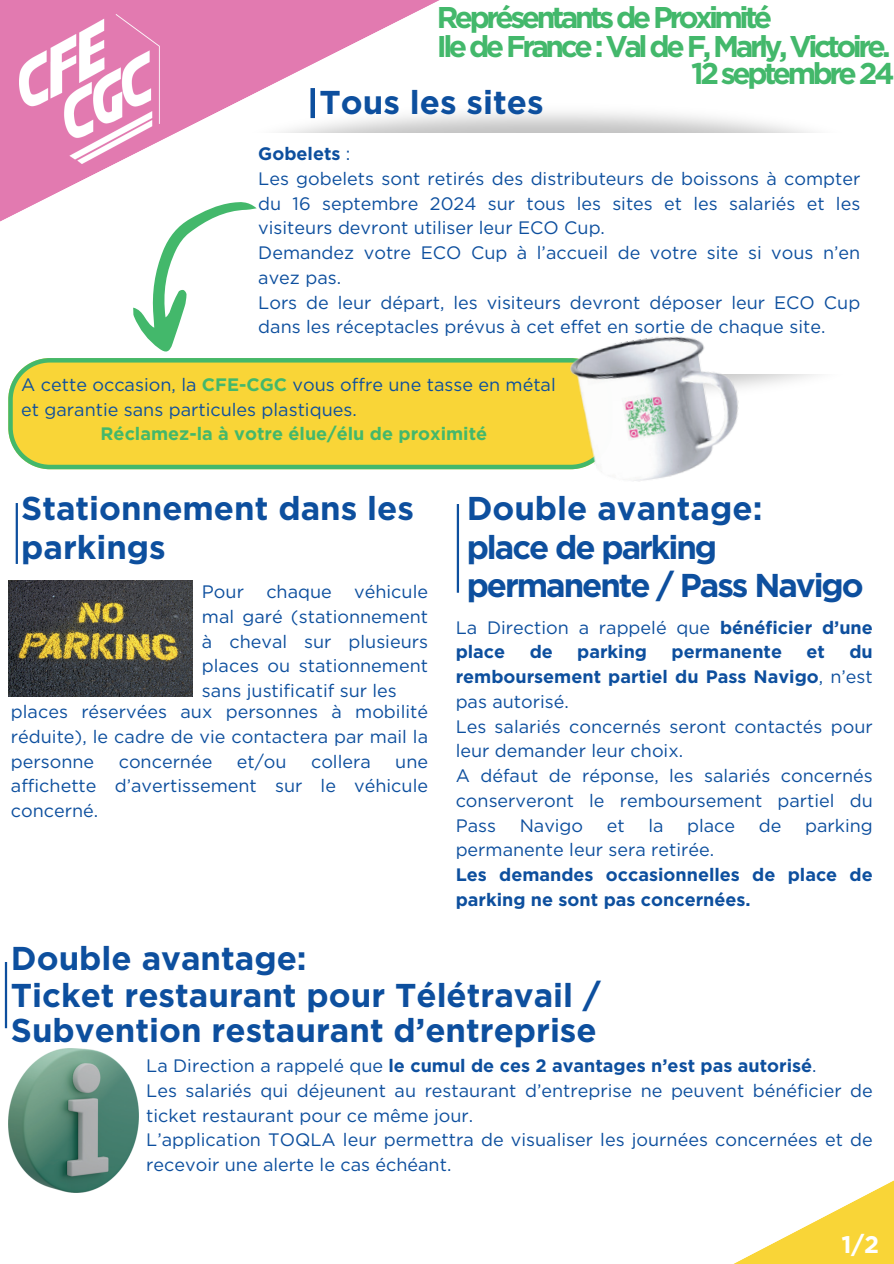
<style>
.page{position:relative;width:894px;height:1264px;background:#fff}
.page>*{position:absolute;margin:0;border:0;box-sizing:border-box;transform-origin:0 0}
.t1{font:700 33px/36px "Gotham";color:#0d4f9e}
.t2{font:700 33px/38.2px "Gotham";letter-spacing:-.06em;color:#0d4f9e}
.t3{font:700 30px "Gotham";letter-spacing:-.12em;color:#43b86b}
.t4{font:700 24px "Gotham";color:#fff}
.t5{font:18px/24.8px "Gotham";color:#0d4f9e}
.t6{font:700 18px/24.8px "Gotham";color:#0d4f9e}
.t7{font:700 18px "Gotham";color:#43b86b}
.s1{font-weight:700}
.s2{font-weight:700;color:#43b86b}
</style>
<div class="page">
<svg style="left:0;top:0;width:440px;height:222px;fill:#e27ab0"></svg>
<img style="left:19px;top:14px;width:141px;height:150px">
<svg style="left:735px;top:1181px;width:158px;height:82px"></svg>
<hr style="left:16px;top:503px;width:2px;height:61px;background:#0d4f9e">
<img style="left:202px;top:71px;width:612px;height:125px">
<div style="left:216px;top:134px;width:661px;height:240px;background:#fff"></div>
<svg style="left:133px;top:201px;width:123px;height:151px"></svg>
<svg style="left:8px;top:358px;width:558px;height:111px;background:#e9d33e"></svg>
<img style="left:566px;top:336px;width:187px;height:145px">
<img style="left:8px;top:581px;width:185px;height:115px">
<hr style="left:456px;top:504px;width:3px;height:88px;background:#0d4f9e">
<hr style="left:5px;top:962px;width:2px;height:66px;background:#0d4f9e">
<img style="left:8px;top:1048px;width:131px;height:144px">
<h2 class="t3" style="left:436px;top:-3px;width:337px">Représentants de Proximité</h2>
<h2 class="t3" style="left:436px;top:27px;width:455px">Ile de France : Val de F, Marly, Victoire.</h2>
<h2 class="t3" style="left:691px;top:54px;width:205px">12 septembre 24</h2>
<h1 class="t1" style="left:319px;top:84px;width:225px">Tous les sites</h1>
<p class="t5" style="left:258px;top:141px;width:603px"><span class="s1">Gobelets</span> :<br>Les gobelets sont retirés des distributeurs de boissons à compter du 16 septembre 2024 sur tous les sites et les salariés et les visiteurs devront utiliser leur ECO Cup.<br>Demandez votre ECO Cup à l’accueil de votre site si vous n’en avez pas.<br>Lors de leur départ, les visiteurs devront déposer leur ECO Cup dans les réceptacles prévus à cet effet en sortie de chaque site.</p>
<p class="t5" style="left:21px;top:371px;width:536px">A cette occasion, la <span class="s2">CFE-CGC</span> vous offre une tasse en métal et garantie sans particules plastiques.</p>
<p class="t7" style="left:101px;top:422px;width:388px">Réclamez-la à votre élue/élu de proximité</p>
<h1 class="t1" style="left:21px;top:489px;width:394px;line-height:38.2px">Stationnement dans les parkings</h1>
<h1 class="t2" style="left:466px;top:489px;width:398px">Double avantage:<br>place de parking permanente / Pass Navigo</h1>
<p class="t5" style="left:455px;top:614px;width:418px">La Direction a rappelé que <span class="s1">bénéficier d’une place</span></p>
<p class="t5" style="left:202px;top:579px;width:227px;text-align:justify">Pour chaque véhicule mal garé (stationnement à cheval sur plusieurs places ou stationnement sans justificatif sur les</p>
<p class="t5" style="left:455px;top:639px;width:418px;text-indent:393px"><span class="s1">du remboursement partiel du Pass Navigo</span>, n’est pas autorisé.<br>Les salariés concernés seront contactés pour leur demander leur choix.<br>A défaut de réponse, les salariés concernés conserveront le remboursement partiel du<br>Pass</p>
<p class="t6" style="left:529px;top:639px;width:25px">de</p>
<p class="t6" style="left:577px;top:639px;width:71px">parking</p>
<p class="t6" style="left:671px;top:639px;width:112px">permanente</p>
<p class="t6" style="left:806px;top:639px;width:20px">et</p>
<p class="t5" style="left:11px;top:699px;width:418px;text-align:justify">places réservées aux personnes à mobilité réduite), le cadre de vie contactera par mail la personne</p>
<p class="t5" style="left:119px;top:748px;width:95px">concernée</p>
<p class="t5" style="left:237px;top:748px;width:51px">et/ou</p>
<p class="t5" style="left:311px;top:748px;width:61px">collera</p>
<p class="t5" style="left:11px;top:748px;width:418px;text-align:justify;text-indent:384px">une affichette d’avertissement sur le véhicule concerné.</p>
<p class="t5" style="left:519px;top:812px;width:65px">Navigo</p>
<p class="t5" style="left:606px;top:812px;width:19px">et</p>
<p class="t5" style="left:648px;top:812px;width:17px">la</p>
<p class="t5" style="left:687px;top:812px;width:50px">place</p>
<p class="t5" style="left:758px;top:812px;width:24px">de</p>
<p class="t5" style="left:804px;top:812px;width:69px">parking</p>
<p class="t5" style="left:455px;top:837px;width:260px">permanente leur sera retirée.</p>
<p class="t6" style="left:455px;top:862px;width:418px">Les demandes occasionnelles de place de parking ne sont pas concernées.</p>
<h1 class="t1" style="left:11px;top:939px;width:591px">Double avantage:<br>Ticket restaurant pour Télétravail /<br>Subvention restaurant d’entreprise</h1>
<p class="t5" style="left:146px;top:1052px;width:727px">La Direction a rappelé que <span class="s1">le cumul de ces 2 avantages n’est pas autorisé</span>.<br>Les salariés qui déjeunent au restaurant d’entreprise ne peuvent bénéficier de ticket restaurant pour ce même jour.<br>L’application TOQLA leur permettra de visualiser les journées concernées et de recevoir une alerte le cas échéant.</p>
<h3 class="t4" style="left:841px;top:1228px;width:39px">1/2</h3>
</div>
